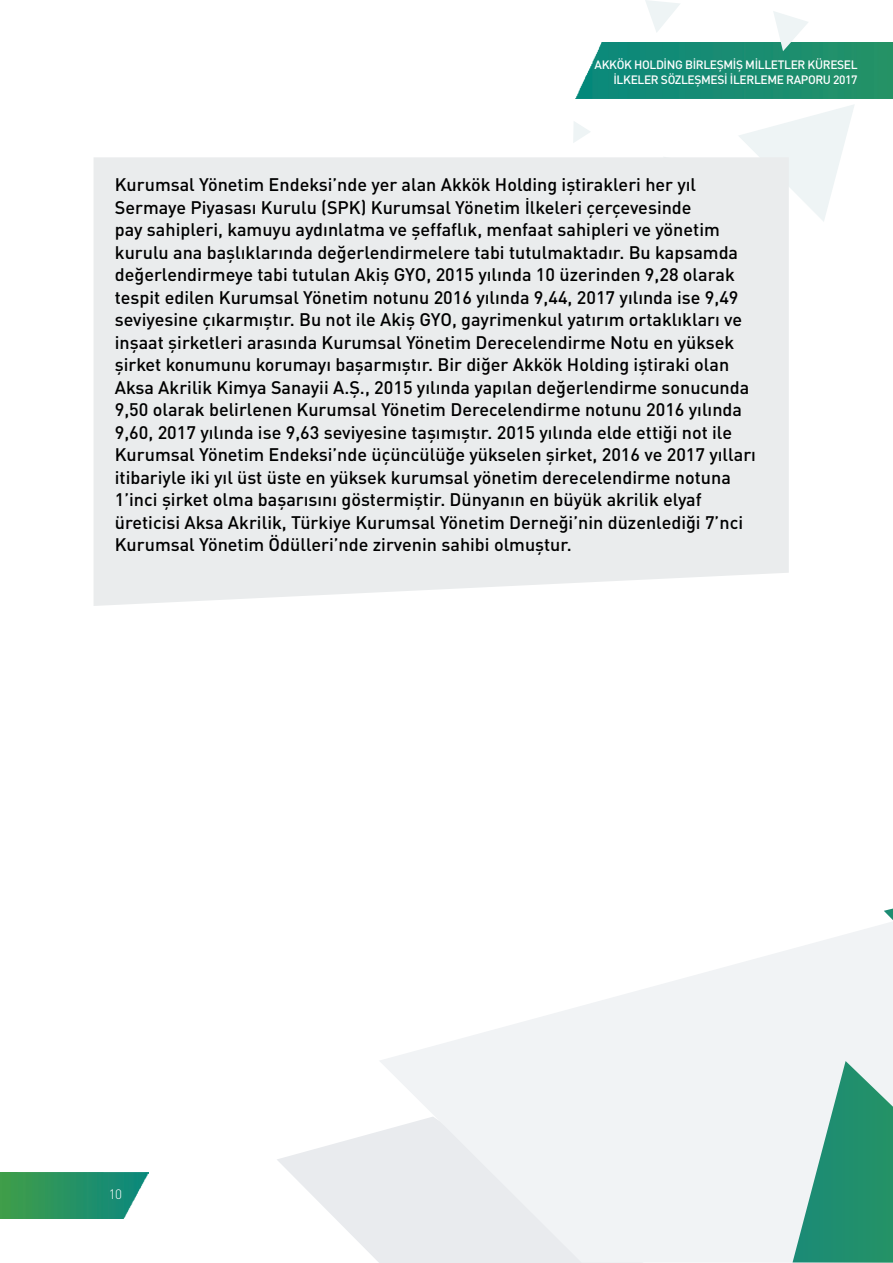
<style>
.page{position:relative;width:893px;height:1263px;background:#fff}
.page>*{position:absolute;margin:0;border:0;box-sizing:border-box;transform-origin:0 0}
.t1{font:500 18px/22.5px "DIN Pro";color:#000}
.t2{font:300 13.5px "DIN Pro";color:#fff}
.t3{font:500 12px/15px "DIN Pro";letter-spacing:-.03em;color:#fff;text-align:right}
</style>
<div class="page">
<img style="left:575px;top:43px;width:318px;height:56px">
<img style="left:0;top:1173px;width:148px;height:46px">
<svg style="left:739px;top:105px;width:115px;height:117px"></svg>
<svg style="left:773px;top:11px;width:36px;height:40px"></svg>
<svg style="left:645px;top:0;width:35px;height:32px"></svg>
<svg style="left:573px;top:121px;width:17px;height:22px"></svg>
<svg style="left:277px;top:1131px;width:102px;height:131px"></svg>
<svg style="left:379px;top:922px;width:514px;height:341px;fill:#f1f3f5"></svg>
<svg style="left:884px;top:908px;width:9px;height:12px"></svg>
<svg style="left:792px;top:1061px;width:101px;height:202px"></svg>
<div style="left:94px;top:157px;width:695px;height:449px;background:#eaeced"></div>
<p class="t3" style="left:595px;top:56px;width:265px">AKKÖK HOLDİNG BİRLEŞMİŞ MİLLETLER KÜRESEL<br>İLKELER SÖZLEŞMESİ İLERLEME RAPORU 2017</p>
<p class="t1" style="left:115px;top:172px;width:643px">Kurumsal Yönetim Endeksi’nde yer alan Akkök Holding iştirakleri her yıl Sermaye Piyasası Kurulu (SPK) Kurumsal Yönetim İlkeleri çerçevesinde<br>pay sahipleri, kamuyu aydınlatma ve şeffaflık, menfaat sahipleri ve yönetim kurulu ana başlıklarında değerlendirmelere tabi tutulmaktadır. Bu kapsamda değerlendirmeye tabi tutulan Akiş GYO, 2015 yılında 10 üzerinden 9,28 olarak tespit edilen Kurumsal Yönetim notunu 2016 yılında 9,44, 2017 yılında ise 9,49 seviyesine çıkarmıştır. Bu not ile Akiş GYO, gayrimenkul yatırım ortaklıkları ve inşaat şirketleri arasında Kurumsal Yönetim Derecelendirme Notu en yüksek şirket konumunu korumayı başarmıştır. Bir diğer Akkök Holding iştiraki olan Aksa Akrilik Kimya Sanayii A.Ş., 2015 yılında yapılan değerlendirme sonucunda 9,50 olarak belirlenen Kurumsal Yönetim Derecelendirme notunu 2016 yılında 9,60, 2017 yılında ise 9,63 seviyesine taşımıştır. 2015 yılında elde ettiği not ile Kurumsal Yönetim Endeksi’nde üçüncülüğe yükselen şirket, 2016 ve 2017 yılları itibariyle iki yıl üst üste en yüksek kurumsal yönetim derecelendirme notuna 1’inci şirket olma başarısını göstermiştir. Dünyanın en büyük akrilik elyaf üreticisi Aksa Akrilik, Türkiye Kurumsal Yönetim Derneği’nin düzenlediği 7’nci Kurumsal Yönetim Ödülleri’nde zirvenin sahibi olmuştur.</p>
<p class="t2" style="left:109px;top:1184px;width:15px">10</p>
</div>
